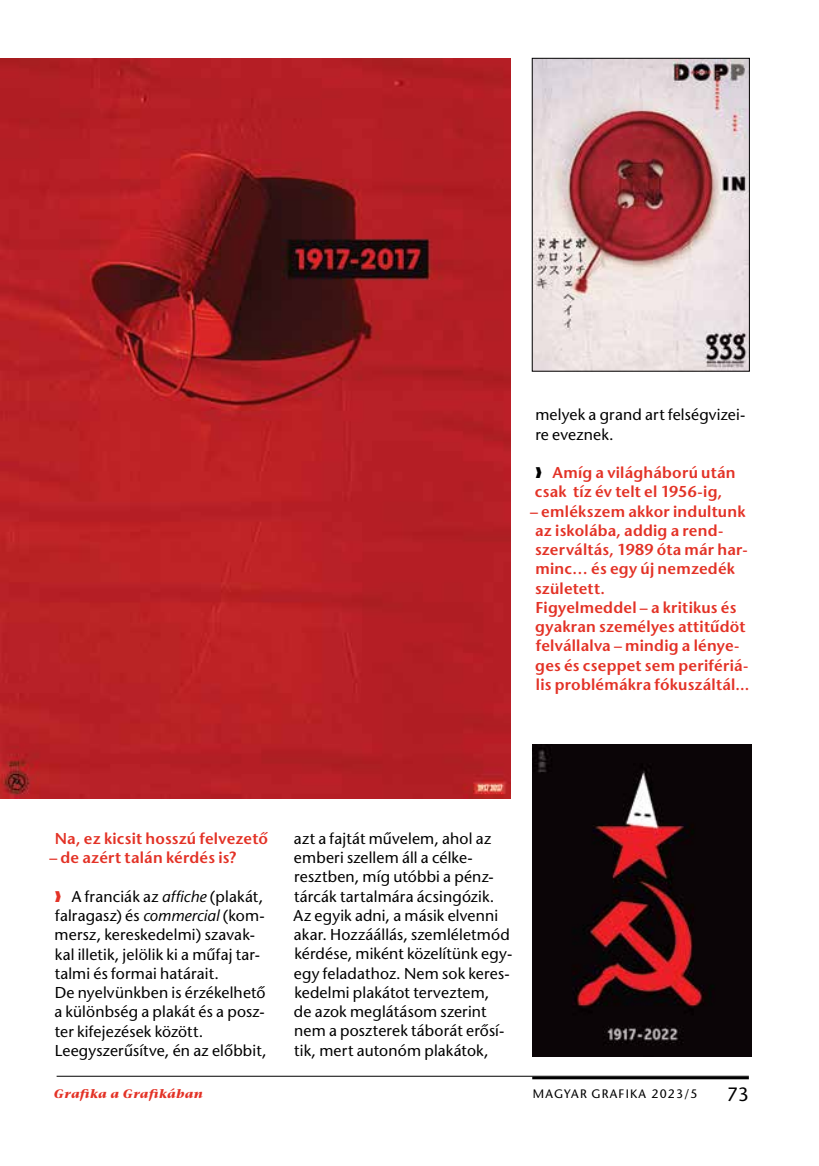
<style>
.page{position:relative;width:819px;height:1166px;background:#fff}
.page>*{position:absolute;margin:0;border:0;box-sizing:border-box;transform-origin:0 0}
.t1{font:19.25px "Stone Sans H";color:#000}
.t2{font:15.75px/19.2px "Stone Sans H";letter-spacing:.01em;color:#000}
.t3{font:15.75px/19.2px "Stone San Sem H";letter-spacing:.015em;color:#e33226}
.t4{font:12.25px "Stone Sans H";letter-spacing:.1em;color:#000}
.t5{font:12.25px "Stone Serif Bold Italic H";letter-spacing:.04em;color:#e33226}
.s1{color:#000}
.s2{color:#e33226}
.s3{font-family:"Stone Sans Italic H"}
</style>
<div class="page">
<hr style="left:57px;top:1076px;width:691px;height:1px;background:#000">
<hr style="left:532px;top:1076px;width:216px;height:3px;background:#000">
<img style="left:0;top:58px;width:510px;height:741px">
<img style="left:532px;top:744px;width:219px;height:312px">
<img style="left:533px;top:60px;width:214px;height:310px">
<div style="left:531px;top:58px;width:218px;height:314px;border:1px solid #000"></div>
<p class="t2" style="left:535px;top:405px;width:211px">melyek a grand art felségvizei&shy;re eveznek.</p>
<p class="t3" style="left:535px;top:463px;width:202px"><span class="s1">❱</span> Amíg a világháború után csak tíz év telt el 1956-ig,</p>
<p class="t3" style="left:535px;top:501px;width:216px;text-indent:-5px">– emlékszem akkor indultunk az iskolába, addig a rend&shy;szerváltás, 1989 óta már har&shy;minc… és egy új nemzedék született.<br>Figyelmeddel – a kritikus és gyakran személyes attitûdöt felvállalva – mindig a lénye&shy;ges és cseppet sem perifériá&shy;lis problémákra fókuszáltál...</p>
<p class="t3" style="left:55px;top:829px;width:215px">Na, ez kicsit hosszú felvezetô</p>
<p class="t3" style="left:49px;top:848px;width:188px">– de azért talán kérdés is?</p>
<p class="t2" style="left:54px;top:886px;width:214px"><span class="s2">❱</span> A franciák az <span class="s3">affiche</span> (plakát, falragasz) és <span class="s3">commercial</span> (kom&shy;mersz, kereskedelmi) szavak&shy;kal illetik, jelölik ki a mûfaj tar&shy;talmi és formai határait.<br>De nyelvünkben is érzékelhetô a különbség a plakát és a posz&shy;ter kifejezések között.<br>Leegyszerûsítve, én az elôbbit,</p>
<p class="t2" style="left:293px;top:829px;width:220px">azt a fajtát mûvelem, ahol az emberi szellem áll a célke&shy;resztben, míg utóbbi a pénz&shy;tárcák tartalmára ácsingózik.<br>Az egyik adni, a másik elvenni akar. Hozzáállás, szemléletmód kérdése, miként közelítünk egy&shy;egy feladathoz. Nem sok keres&shy;kedelmi plakátot terveztem,<br>de azok meglátásom szerint nem a poszterek táborát erôsí&shy;tik, mert autonóm plakátok,</p>
<p class="t5" style="left:54px;top:1086px;width:150px">Grafika a Grafikában</p>
<p class="t4" style="left:532px;top:1086px;width:166px">MAGYAR GRAFIKA 2023/5</p>
<p class="t1" style="left:726px;top:1083px;width:24px">73</p>
</div>
